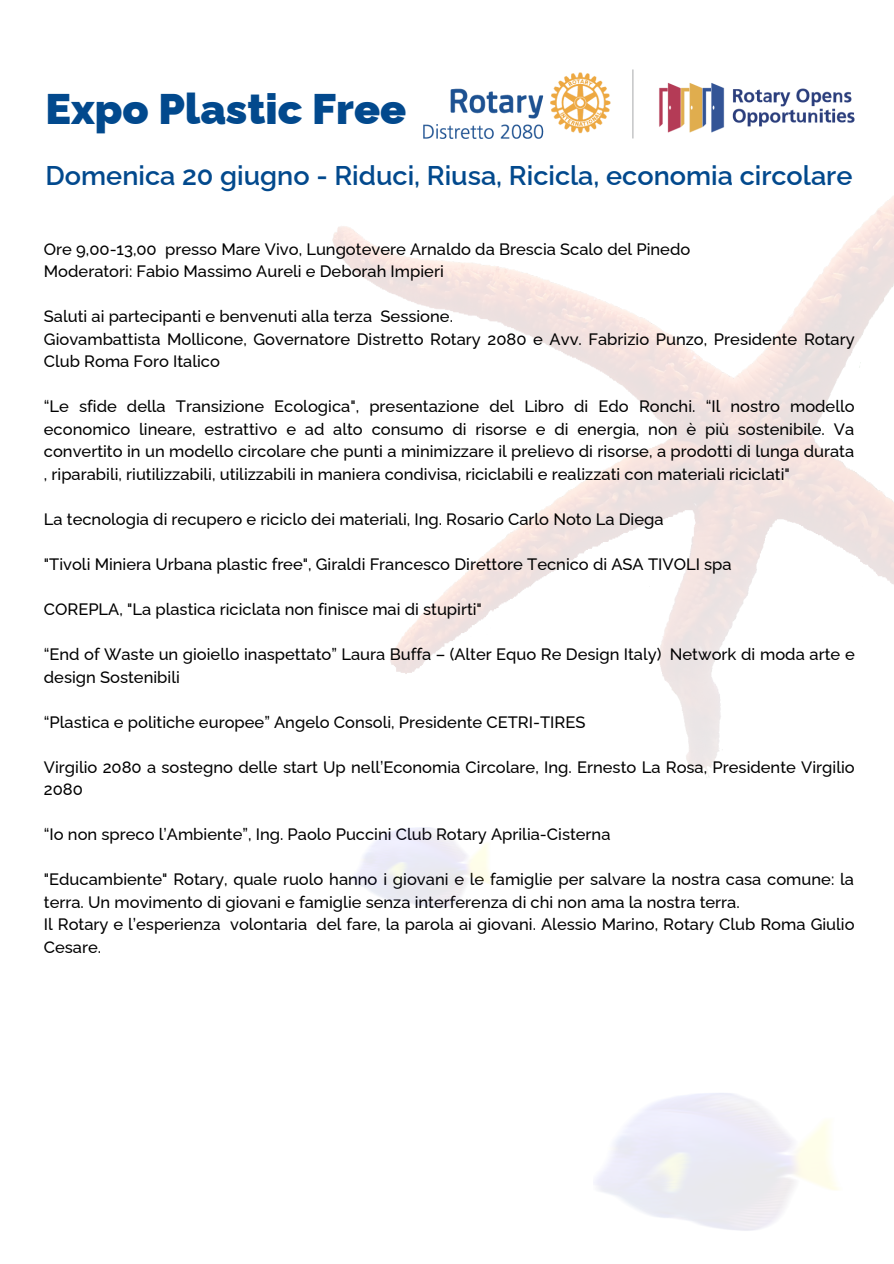
<style>
.page{position:relative;width:894px;height:1264px;background:#fff}
.page>*{position:absolute;margin:0;border:0;box-sizing:border-box;transform-origin:0 0}
.t1{font:900 42.75px "Raleway";color:#02498d}
.t2{font:600 27px "Raleway";color:#02498d}
.t3{font:500 16.5px/22.5px "Raleway";color:#000}
</style>
<div class="page">
<img style="left:332px;top:118px;width:561px;height:660px">
<img style="left:424px;top:69px;width:430px;height:69px">
<p class="t1" style="left:46px;top:84px;width:362px">Expo Plastic Free</p>
<p class="t2" style="left:46px;top:160px;width:808px">Domenica 20 giugno - Riduci, Riusa, Ricicla, economia circolare</p>
<p class="t3" style="left:44px;top:237px;width:647px">Ore 9,00-13,00 presso Mare Vivo, Lungotevere Arnaldo da Brescia Scalo del Pinedo</p>
<p class="t3" style="left:44px;top:260px;width:401px">Moderatori: Fabio Massimo Aureli e Deborah Impieri</p>
<p class="t3" style="left:44px;top:305px;width:410px">Saluti ai partecipanti e benvenuti alla terza Sessione.</p>
<p class="t3" style="left:44px;top:327px;width:812px">Giovambattista Mollicone, Governatore Distretto Rotary 2080 e Avv. Fabrizio Punzo, Presidente Rotary<br>Club Roma Foro Italico</p>
<p class="t3" style="left:44px;top:395px;width:812px;text-align:justify">“Le sfide della Transizione Ecologica", presentazione del Libro di Edo Ronchi. “Il nostro modello economico lineare, estrattivo e ad alto consumo di risorse e di energia, non è più sostenibile. Va convertito in un modello circolare che punti a minimizzare il prelievo di risorse, a prodotti di lunga durata , riparabili, riutilizzabili, utilizzabili in maniera condivisa, riciclabili e realizzati con materiali riciclati"</p>
<p class="t3" style="left:44px;top:508px;width:621px">La tecnologia di recupero e riciclo dei materiali, Ing. Rosario Carlo Noto La Diega</p>
<p class="t3" style="left:44px;top:553px;width:689px">"Tivoli Miniera Urbana plastic free", Giraldi Francesco Direttore Tecnico di ASA TIVOLI spa</p>
<p class="t3" style="left:44px;top:598px;width:439px">COREPLA, "La plastica riciclata non finisce mai di stupirti"</p>
<p class="t3" style="left:44px;top:643px;width:812px">“End of Waste un gioiello inaspettato” Laura Buffa – (Alter Equo Re Design Italy) Network di moda arte e design Sostenibili</p>
<p class="t3" style="left:44px;top:710px;width:543px">“Plastica e politiche europee” Angelo Consoli, Presidente CETRI-TIRES</p>
<p class="t3" style="left:44px;top:755px;width:812px">Virgilio 2080 a sostegno delle start Up nell’Economia Circolare, Ing. Ernesto La Rosa, Presidente Virgilio<br>2080</p>
<p class="t3" style="left:44px;top:823px;width:568px">“Io non spreco l’Ambiente”, Ing. Paolo Puccini Club Rotary Aprilia-Cisterna</p>
<p class="t3" style="left:44px;top:868px;width:811px">"Educambiente" Rotary, quale ruolo hanno i giovani e le famiglie per salvare la nostra casa comune: la terra. Un movimento di giovani e famiglie senza interferenza di chi non ama la nostra terra.</p>
<p class="t3" style="left:44px;top:913px;width:812px">Il Rotary e l’esperienza volontaria del fare, la parola ai giovani. Alessio Marino, Rotary Club Roma Giulio<br>Cesare.</p>
</div>
